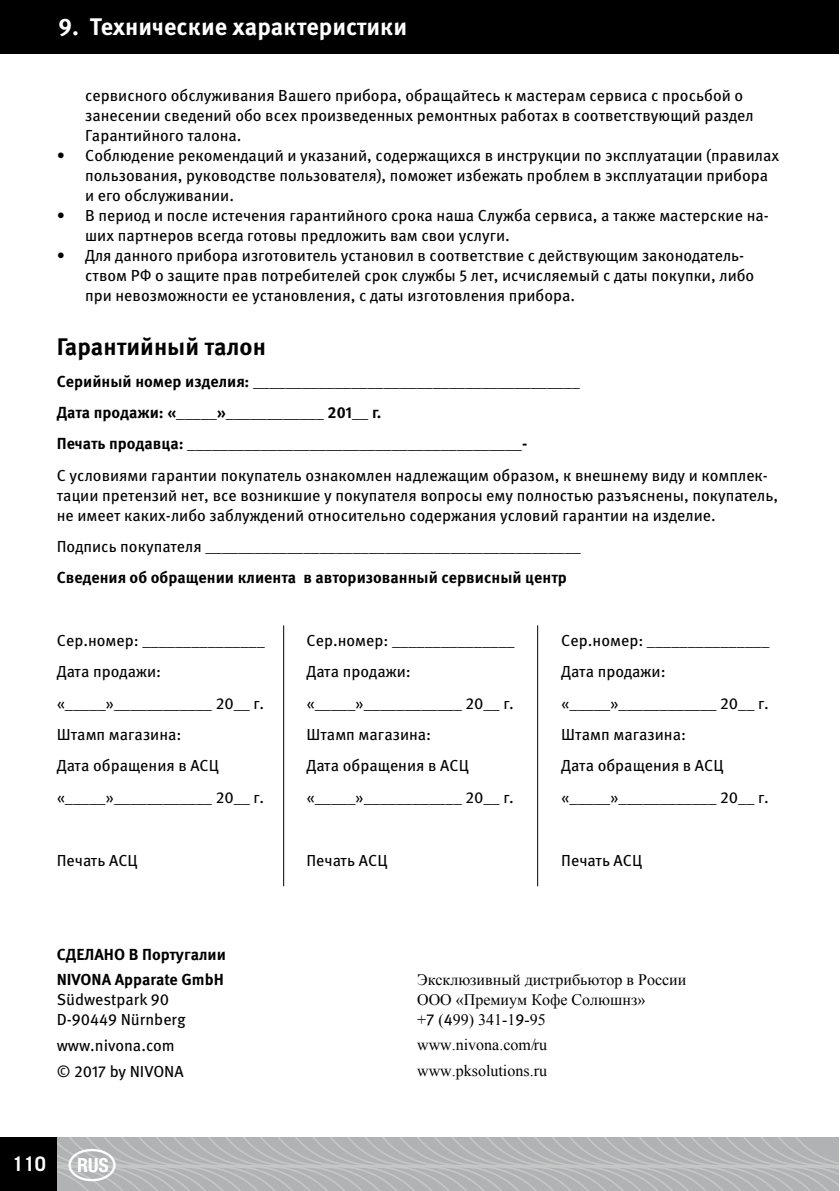
<style>
.page{position:relative;width:840px;height:1191px;background:#fff}
.page>*{position:absolute;margin:0;border:0;box-sizing:border-box;transform-origin:0 0}
.t1{font:700 24px "Meta Pro";color:#fff}
.t2{font:700 24px "Meta Pro";color:#000}
.t3{font:700 20px "Trade Gothic LT Std";color:#fff}
.t4{font:16px/20px "Meta Pro";color:#000}
.t5{font:700 16px/31.4px "Meta Pro";color:#000}
.t6{font:16px/19.6px "Times New Roman";color:#000}
.s1{font-family:"Meta Pro"}
</style>
<div class="page">
<hr style="left:283px;top:625px;width:1px;height:261px;background:#000">
<hr style="left:537px;top:625px;width:1px;height:261px;background:#000">
<div style="left:0;top:1px;width:838px;height:52px;background:#000"></div>
<svg style="left:57px;top:1137px;width:781px;height:54px;background:#b5b6b7"></svg>
<div style="left:0;top:1137px;width:56px;height:54px;background:#000"></div>
<svg style="left:69px;top:1148px;width:47px;height:32px;background:#b7b8b9"></svg>
<h1 class="t1" style="left:59px;top:12px;width:350px">9. Технические характеристики</h1>
<p class="t4" style="left:85px;top:85px;width:669px">сервисного обслуживания Вашего прибора, обращайтесь к мастерам сервиса с просьбой о занесении сведений обо всех произведенных ремонтных работах в соответствующий раздел<br>Гарантийного талона.</p>
<p class="t4" style="left:85px;top:145px;width:695px;text-indent:-28px">• Соблюдение рекомендаций и указаний, содержащихся в инструкции по эксплуатации (правилах пользования, руководстве пользователя), поможет избежать проблем в эксплуатации прибора и его обслуживании.</p>
<p class="t4" style="left:85px;top:205px;width:684px;text-indent:-28px">• В период и после истечения гарантийного срока наша Служба сервиса, а также мастерские на&shy;ших партнеров всегда готовы предложить вам свои услуги.</p>
<p class="t4" style="left:85px;top:245px;width:670px;text-indent:-28px">• Для данного прибора изготовитель установил в соответствие с действующим законодатель&shy;ством РФ о защите прав потребителей срок службы 5 лет, исчисляемый с даты покупки, либо при невозможности ее установления, с даты изготовления прибора.</p>
<h1 class="t2" style="left:57px;top:332px;width:210px">Гарантийный талон</h1>
<p class="t5" style="left:57px;top:365px;width:524px">Серийный номер изделия: ________________________________________<br>Дата продажи: «_____»____________ 201__ г.<br>Печать продавца: _________________________________________-</p>
<p class="t4" style="left:57px;top:465px;width:722px">С условиями гарантии покупатель ознакомлен надлежащим образом, к внешнему виду и комплек&shy;тации претензий нет, все возникшие у покупателя вопросы ему полностью разъяснены, покупатель, не имеет каких-либо заблуждений относительно содержания условий гарантии на изделие.</p>
<p class="t4" style="left:57px;top:536px;width:525px">Подпись покупателя ______________________________________________</p>
<p class="t5" style="left:57px;top:562px;width:511px">Сведения об обращении клиента в авторизованный сервисный центр</p>
<p class="t4" style="left:57px;top:630px;width:209px">Сер.номер: _______________</p>
<p class="t4" style="left:306px;top:630px;width:209px">Сер.номер: _______________</p>
<p class="t4" style="left:561px;top:630px;width:209px">Сер.номер: _______________</p>
<p class="t4" style="left:57px;top:662px;width:106px">Дата продажи:</p>
<p class="t4" style="left:306px;top:662px;width:106px">Дата продажи:</p>
<p class="t4" style="left:561px;top:662px;width:106px">Дата продажи:</p>
<p class="t4" style="left:57px;top:693px;width:209px">«_____»____________ 20__ г.</p>
<p class="t4" style="left:306px;top:693px;width:209px">«_____»____________ 20__ г.</p>
<p class="t4" style="left:561px;top:693px;width:209px">«_____»____________ 20__ г.</p>
<p class="t4" style="left:57px;top:724px;width:126px">Штамп магазина:</p>
<p class="t4" style="left:306px;top:724px;width:126px">Штамп магазина:</p>
<p class="t4" style="left:561px;top:724px;width:126px">Штамп магазина:</p>
<p class="t4" style="left:57px;top:756px;width:164px">Дата обращения в АСЦ</p>
<p class="t4" style="left:306px;top:756px;width:164px">Дата обращения в АСЦ</p>
<p class="t4" style="left:561px;top:756px;width:164px">Дата обращения в АСЦ</p>
<p class="t4" style="left:57px;top:787px;width:209px">«_____»____________ 20__ г.</p>
<p class="t4" style="left:306px;top:787px;width:209px">«_____»____________ 20__ г.</p>
<p class="t4" style="left:561px;top:787px;width:209px">«_____»____________ 20__ г.</p>
<p class="t4" style="left:57px;top:850px;width:82px">Печать АСЦ</p>
<p class="t4" style="left:306px;top:850px;width:82px">Печать АСЦ</p>
<p class="t4" style="left:561px;top:850px;width:82px">Печать АСЦ</p>
<p class="t5" style="left:57px;top:941px;width:171px;line-height:25.6px">СДЕЛАНО В Португалии<br>NIVONA Apparate GmbH</p>
<p class="t4" style="left:57px;top:989px;width:130px">Südwestpark 90<br>D-90449 Nürnberg</p>
<p class="t4" style="left:57px;top:1032px;width:128px;line-height:25.6px">www.nivona.com © 2017 by NIVONA</p>
<p class="t3" style="left:13px;top:1151px;width:35px">110</p>
<p class="t6" style="left:417px;top:970px;width:270px">Эксклюзивный дистрибьютор в России<br>ООО «Премиум Кофе Солюшнз»<br>+<span class="s1">7</span> (<span class="s1">4</span>99) 341-1<span class="s1">9</span>-95</p>
<p class="t6" style="left:417px;top:1032px;width:131px;line-height:25.6px">www.nivona.com/ru www.pksolutions.ru</p>
</div>
